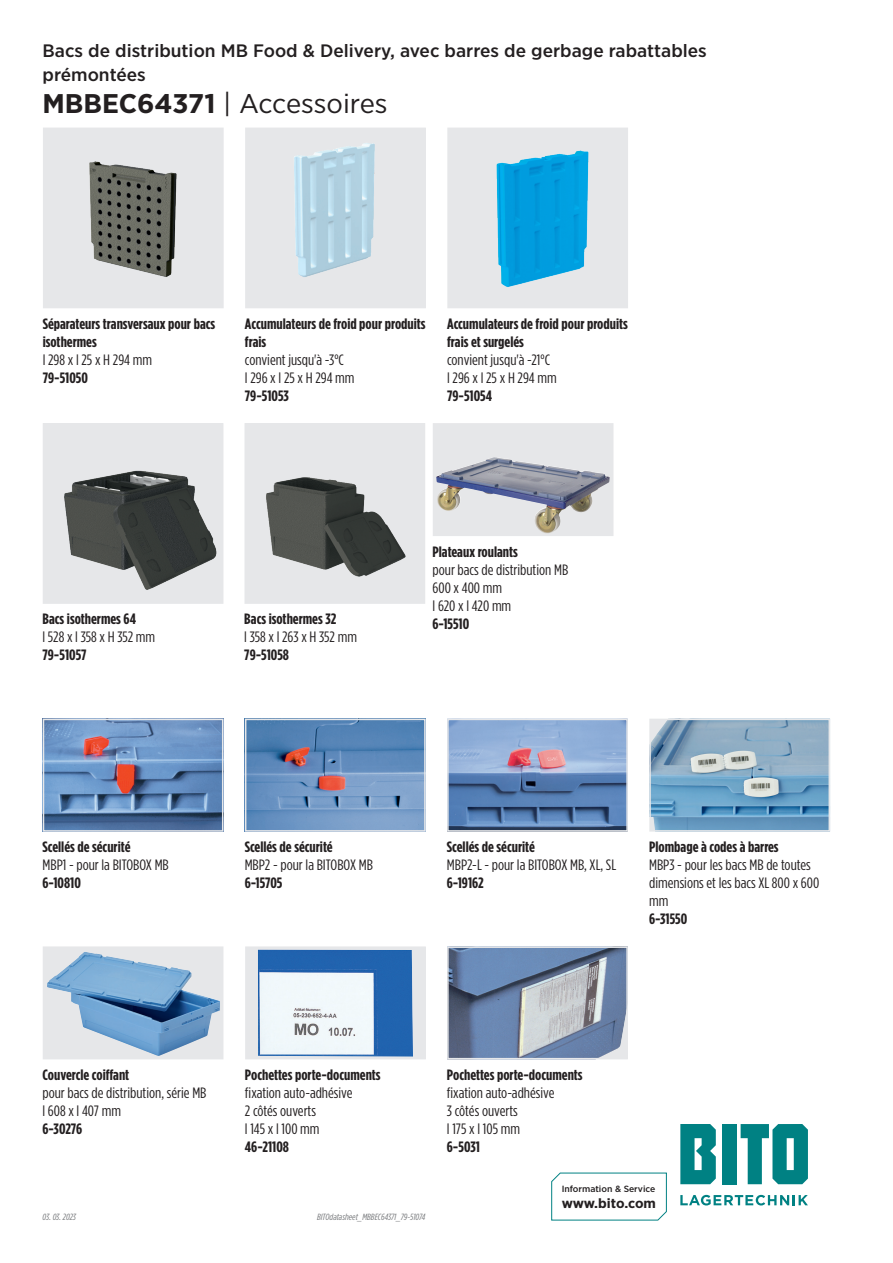
<style>
.page{position:relative;width:893px;height:1263px;background:#fff}
.page>*{position:absolute;margin:0;border:0;box-sizing:border-box;transform-origin:0 0}
.Datenblatt_Überschri{font:27px "Gotham Narrow";letter-spacing:-.005em;color:#231f20;scale:1.1 1}
.Datenblatt_Überschri-2{font:500 18px/24px "Gotham Narrow";color:#231f20;scale:1.1 1}
.t1{font:15px/18px "Gotham Condensed";color:#231f20;scale:1.1 1}
.t2{font:700 15px/18px "Gotham Condensed";color:#231f20;scale:1.1 1}
.t3{font:700 13.5px "Gotham Narrow";letter-spacing:-.015em;color:#231f20;scale:1.1 1}
.Dateiname_inaktiv{font:italic 9px "Gotham Condensed";letter-spacing:-.005em;color:#76787b;scale:1.1 1}
.t4{font:500 9px "Gotham Narrow";color:#231f20;scale:1.1 1}
.s1{font-weight:700}
</style>
<div class="page">
<svg style="left:680px;top:1195px;width:128px;height:10px"></svg>
<div style="left:723px;top:1124px;width:14px;height:60px;background:#008183"></div>
<svg style="left:680px;top:1124px;width:36px;height:60px;background:#229193"></svg>
<svg style="left:741px;top:1124px;width:67px;height:60px"></svg>
<svg style="left:551px;top:1172px;width:116px;height:49px"></svg>
<img style="left:450px;top:949px;width:175px;height:107px">
<div style="left:447px;top:946px;width:181px;height:113px;border:2px solid #e6e7e9"></div>
<img style="left:652px;top:722px;width:175px;height:107px">
<div style="left:649px;top:719px;width:181px;height:113px;border:2px solid #e6e7e9"></div>
<div style="left:43px;top:947px;width:180px;height:112px;background:#e6e7e9"></div>
<img style="left:47px;top:952px;width:173px;height:104px">
<div style="left:43px;top:946px;width:180px;height:113px;border:2px solid #e6e7e9"></div>
<div style="left:246px;top:947px;width:179px;height:112px;background:#e6e7e9"></div>
<img style="left:258px;top:950px;width:155px;height:106px">
<div style="left:245px;top:946px;width:181px;height:113px;border:2px solid #e6e7e9"></div>
<img style="left:450px;top:722px;width:175px;height:107px">
<div style="left:447px;top:719px;width:181px;height:113px;border:2px solid #e6e7e9"></div>
<img style="left:248px;top:722px;width:175px;height:107px">
<div style="left:245px;top:719px;width:181px;height:113px;border:2px solid #e6e7e9"></div>
<div style="left:433px;top:424px;width:180px;height:111px;background:#e6e7e9"></div>
<img style="left:436px;top:457px;width:174px;height:76px">
<div style="left:433px;top:423px;width:180px;height:113px;border:2px solid #e6e7e9"></div>
<img style="left:247px;top:426px;width:175px;height:175px">
<div style="left:244px;top:423px;width:181px;height:181px;border:2px solid #e6e7e9"></div>
<img style="left:46px;top:426px;width:174px;height:175px">
<div style="left:43px;top:423px;width:180px;height:181px;border:2px solid #e6e7e9"></div>
<img style="left:450px;top:131px;width:175px;height:174px">
<div style="left:447px;top:128px;width:181px;height:180px;border:2px solid #e6e7e9"></div>
<img style="left:248px;top:131px;width:175px;height:174px">
<div style="left:245px;top:128px;width:181px;height:180px;border:2px solid #e6e7e9"></div>
<img style="left:46px;top:131px;width:175px;height:174px">
<div style="left:43px;top:128px;width:181px;height:180px;border:2px solid #e6e7e9"></div>
<img style="left:46px;top:722px;width:174px;height:107px">
<div style="left:43px;top:719px;width:180px;height:113px;border:2px solid #e6e7e9"></div>
<p class="Datenblatt_Überschri-2" style="left:43px;top:38px;width:605px">Bacs de distribution MB Food &amp; Delivery, avec barres de gerbage rabattables prémontées</p>
<p class="Datenblatt_Überschri" style="left:43px;top:87px;width:315px"><span class="s1">MBBEC64371</span> | Accessoires</p>
<p class="t2" style="left:43px;top:314px;width:158px">Séparateurs transversaux pour bacs isothermes</p>
<p class="t1" style="left:43px;top:350px;width:101px">l 298 x l 25 x H 294 mm</p>
<p class="t2" style="left:43px;top:368px;width:43px">79-51050</p>
<p class="t2" style="left:245px;top:314px;width:166px">Accumulateurs de froid pour produits frais</p>
<p class="t1" style="left:245px;top:350px;width:92px">convient jusqu'à -3°C</p>
<p class="t1" style="left:245px;top:368px;width:101px">l 296 x l 25 x H 294 mm</p>
<p class="t2" style="left:245px;top:386px;width:42px">79-51053</p>
<p class="t2" style="left:447px;top:314px;width:166px">Accumulateurs de froid pour produits frais et surgelés</p>
<p class="t1" style="left:447px;top:350px;width:95px">convient jusqu'à -21°C</p>
<p class="t1" style="left:447px;top:368px;width:101px">l 296 x l 25 x H 294 mm</p>
<p class="t2" style="left:447px;top:386px;width:42px">79-51054</p>
<p class="t2" style="left:43px;top:610px;width:87px">Bacs isothermes 64</p>
<p class="t1" style="left:43px;top:628px;width:104px">l 528 x l 358 x H 352 mm</p>
<p class="t2" style="left:43px;top:646px;width:41px">79-51057</p>
<p class="t2" style="left:244px;top:610px;width:85px">Bacs isothermes 32</p>
<p class="t1" style="left:244px;top:628px;width:104px">l 358 x l 263 x H 352 mm</p>
<p class="t2" style="left:244px;top:646px;width:42px">79-51058</p>
<p class="t2" style="left:433px;top:542px;width:79px">Plateaux roulants</p>
<p class="t1" style="left:433px;top:560px;width:125px">pour bacs de distribution MB<br>600 x 400 mm</p>
<p class="t1" style="left:433px;top:596px;width:73px">l 620 x l 420 mm</p>
<p class="t2" style="left:433px;top:614px;width:35px">6-15510</p>
<p class="t2" style="left:43px;top:838px;width:81px">Scellés de sécurité</p>
<p class="t1" style="left:43px;top:856px;width:116px">MBP1 - pour la BITOBOX MB</p>
<p class="t2" style="left:43px;top:874px;width:36px">6-10810</p>
<p class="t2" style="left:245px;top:838px;width:81px">Scellés de sécurité</p>
<p class="t1" style="left:245px;top:856px;width:118px">MBP2 - pour la BITOBOX MB</p>
<p class="t2" style="left:245px;top:874px;width:36px">6-15705</p>
<p class="t2" style="left:447px;top:838px;width:81px">Scellés de sécurité</p>
<p class="t1" style="left:447px;top:856px;width:155px">MBP2-L - pour la BITOBOX MB, XL, SL</p>
<p class="t2" style="left:447px;top:874px;width:35px">6-19162</p>
<p class="t2" style="left:649px;top:838px;width:119px">Plombage à codes à barres</p>
<p class="t1" style="left:649px;top:856px;width:156px">MBP3 - pour les bacs MB de toutes dimensions et les bacs XL 800 x 600 mm</p>
<p class="t2" style="left:649px;top:910px;width:36px">6-31550</p>
<p class="t2" style="left:43px;top:1065px;width:80px">Couvercle coiffant</p>
<p class="t1" style="left:43px;top:1083px;width:151px">pour bacs de distribution, série MB</p>
<p class="t1" style="left:43px;top:1101px;width:73px">l 608 x l 407 mm</p>
<p class="t2" style="left:43px;top:1119px;width:38px">6-30276</p>
<p class="Dateiname_inaktiv" style="left:43px;top:1212px;width:32px">03. 03. 2023</p>
<p class="t2" style="left:245px;top:1065px;width:125px">Pochettes porte-documents</p>
<p class="t1" style="left:245px;top:1083px;width:99px">fixation auto-adhésive</p>
<p class="t1" style="left:245px;top:1101px;width:66px">2 côtés ouverts</p>
<p class="t1" style="left:245px;top:1119px;width:69px">l 145 x l 100 mm</p>
<p class="t2" style="left:245px;top:1137px;width:42px">46-21108</p>
<p class="Dateiname_inaktiv" style="left:317px;top:1212px;width:100px">BITOdatasheet_MBBEC64371_79-51074</p>
<p class="t2" style="left:447px;top:1065px;width:125px">Pochettes porte-documents</p>
<p class="t1" style="left:447px;top:1083px;width:99px">fixation auto-adhésive</p>
<p class="t1" style="left:447px;top:1101px;width:66px">3 côtés ouverts</p>
<p class="t1" style="left:447px;top:1119px;width:68px">l 175 x l 105 mm</p>
<p class="t2" style="left:447px;top:1137px;width:32px">6-5031</p>
<p class="t4" style="left:562px;top:1183px;width:87px">Information &amp; Service</p>
<p class="t3" style="left:562px;top:1195px;width:87px">www.bito.com</p>
</div>
